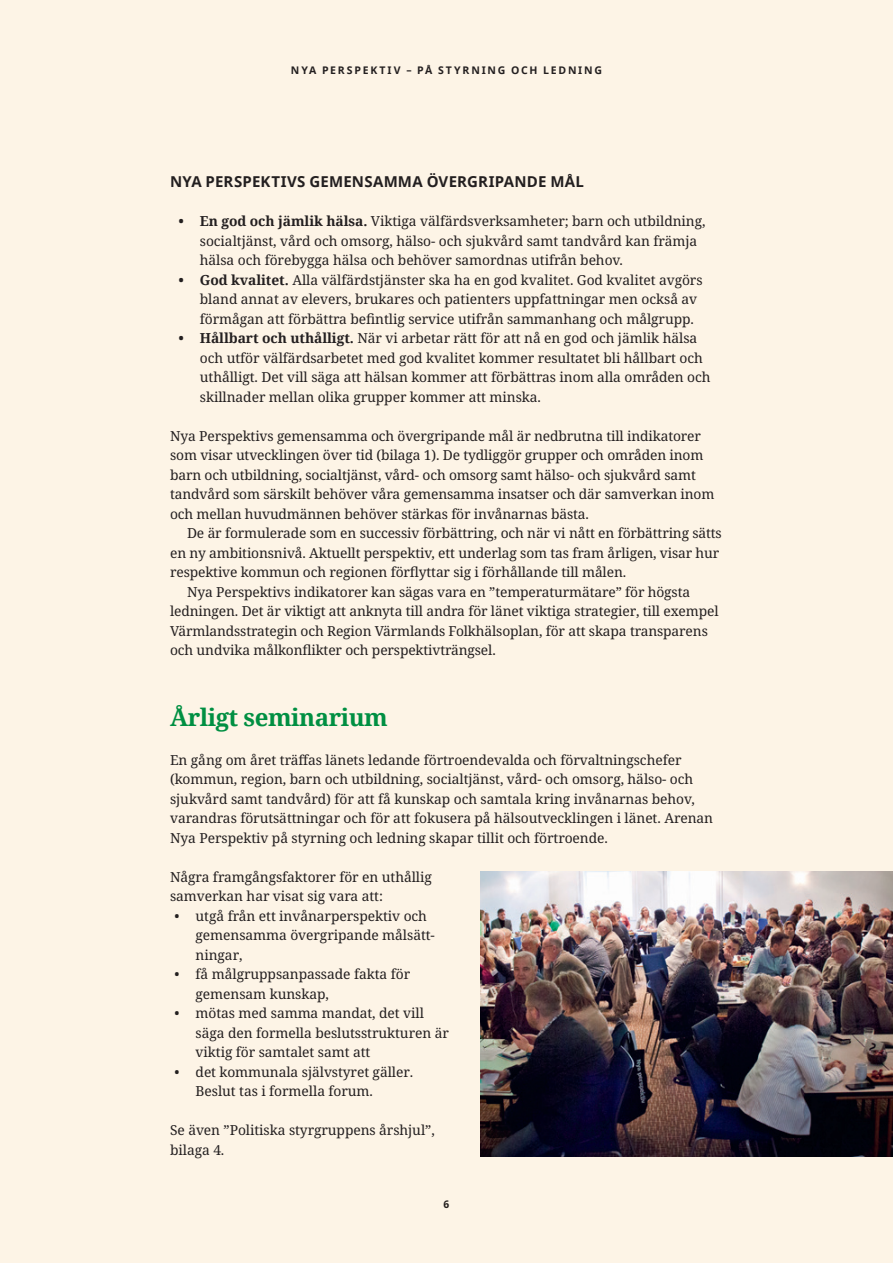
<style>
.page{position:relative;width:893px;height:1263px;background:#fdf4e6}
.page>*{position:absolute;margin:0;border:0;box-sizing:border-box;transform-origin:0 0}
.t1{font:700 24px "Noto Serif";letter-spacing:-.02em;color:#008f42}
.t2{font:700 15px "Noto Sans";letter-spacing:.015em;color:#231f20}
.t3{font:13.8px/19.5px "Noto Serif";letter-spacing:-.005em;color:#231f20}
.t4{font:700 10.5px "Noto Sans";letter-spacing:.17em;color:#231f20}
.s1{font-weight:700}
</style>
<div class="page">
<img style="left:480px;top:872px;width:413px;height:285px">
<p class="t4" style="left:291px;top:63px;width:313px">NYA PERSPEKTIV – PÅ STYRNING OCH LEDNING</p>
<p class="t2" style="left:170px;top:171px;width:415px">NYA PERSPEKTIVS GEMENSAMMA ÖVERGRIPANDE MÅL</p>
<p class="t3" style="left:200px;top:212px;width:507px;text-indent:-21px"><span class="s1">• En god och jämlik hälsa.</span> Viktiga välfärdsverksamheter; barn och utbildning, socialtjänst, vård och omsorg, hälso- och sjukvård samt tandvård kan främja hälsa och förebygga hälsa och behöver samordnas utifrån behov.</p>
<p class="t3" style="left:200px;top:270px;width:504px;text-indent:-21px"><span class="s1">• God kvalitet.</span> Alla välfärdstjänster ska ha en god kvalitet. God kvalitet avgörs bland annat av elevers, brukares och patienters uppfattningar men också av förmågan att förbättra befintlig service utifrån sammanhang och målgrupp.</p>
<p class="t3" style="left:200px;top:329px;width:512px;text-indent:-21px"><span class="s1">• Hållbart och uthålligt.</span> När vi arbetar rätt för att nå en god och jämlik hälsa och utför välfärdsarbetet med god kvalitet kommer resultatet bli hållbart och uthålligt. Det vill säga att hälsan kommer att förbättras inom alla områden och skillnader mellan olika grupper kommer att minska.</p>
<p class="t3" style="left:170px;top:426px;width:546px">Nya Perspektivs gemensamma och övergripande mål är nedbrutna till indikatorer som visar utvecklingen över tid (bilaga 1). De tydliggör grupper och områden inom barn och utbildning, socialtjänst, vård- och omsorg samt hälso- och sjukvård samt tandvård som särskilt behöver våra gemensamma insatser och där samverkan inom och mellan huvudmännen behöver stärkas för invånarnas bästa.</p>
<p class="t3" style="left:187px;top:524px;width:536px">De är formulerade som en successiv förbättring, och när vi nått en förbättring sätts</p>
<p class="t3" style="left:170px;top:543px;width:551px">en ny ambitionsnivå. Aktuellt perspektiv, ett underlag som tas fram årligen, visar hur</p>
<p class="t3" style="left:170px;top:563px;width:458px">respektive kommun och regionen förflyttar sig i förhållande till målen.</p>
<p class="t3" style="left:187px;top:582px;width:505px">Nya Perspektivs indikatorer kan sägas vara en ”temperaturmätare” för högsta</p>
<p class="t3" style="left:170px;top:602px;width:550px">ledningen. Det är viktigt att anknyta till andra för länet viktiga strategier, till exempel</p>
<p class="t3" style="left:170px;top:621px;width:539px">Värmlandsstrategin och Region Värmlands Folkhälsoplan, för att skapa transparens</p>
<p class="t3" style="left:170px;top:641px;width:327px">och undvika målkonflikter och perspektivträngsel.</p>
<h1 class="t1" style="left:170px;top:700px;width:219px">Årligt seminarium</h1>
<p class="t3" style="left:170px;top:750px;width:545px">En gång om året träffas länets ledande förtroendevalda och förvaltningschefer (kommun, region, barn och utbildning, socialtjänst, vård- och omsorg, hälso- och sjukvård samt tandvård) för att få kunskap och samtala kring invånarnas behov, varandras förutsättningar och för att fokusera på hälsoutvecklingen i länet. Arenan Nya Perspektiv på styrning och ledning skapar tillit och förtroende.</p>
<p class="t3" style="left:170px;top:867px;width:263px">Några framgångsfaktorer för en uthållig samverkan har visat sig vara att:</p>
<p class="t3" style="left:196px;top:906px;width:241px;text-indent:-21px">• utgå från ett invånarperspektiv och gemensamma övergripande målsätt&shy;ningar,</p>
<p class="t3" style="left:196px;top:965px;width:216px;text-indent:-21px">• få målgruppsanpassade fakta för gemensam kunskap,</p>
<p class="t3" style="left:196px;top:1004px;width:255px;text-indent:-21px">• mötas med samma mandat, det vill säga den formella beslutsstrukturen är viktig för samtalet samt att</p>
<p class="t3" style="left:196px;top:1062px;width:219px;text-indent:-21px">• det kommunala självstyret gäller.<br>Beslut tas i formella forum.</p>
<p class="t3" style="left:170px;top:1121px;width:266px">Se även ”Politiska styrgruppens årshjul”, bilaga 4.</p>
<p class="t4" style="left:444px;top:1196px;width:7px">6</p>
</div>
